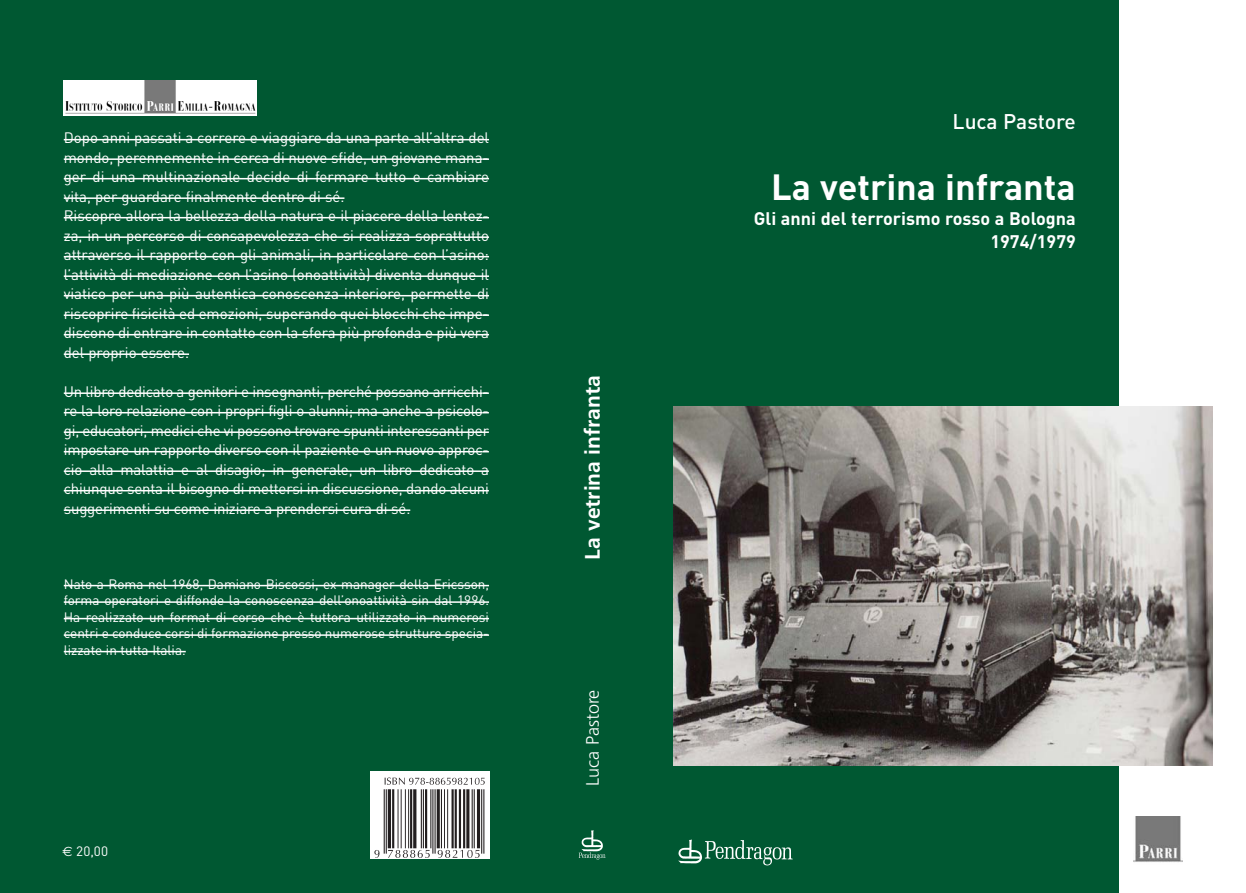
<style>
.page{position:relative;width:1246px;height:893px;background:#fff}
.page>*{position:absolute;margin:0;border:0;box-sizing:border-box;transform-origin:0 0}
.t1{font:700 36px "DIN";color:#fff}
.t2{font:700 21px "Frutiger";color:#fff}
.t3{font:500 21px "DIN";letter-spacing:-.005em;color:#fff}
.t4{font:700 18px/22.5px "DIN";color:#fff;text-align:right}
.t5{font:300 18px "Frutiger";color:#fff}
.t6{font:15px/19.5px "DIN";color:#fff}
.t7{font:13.5px/16.5px "DIN";color:#fff;text-align:justify}
.s1{font-family:"Euro Sans"}
</style>
<div class="page">
<div style="left:0;top:0;width:1118px;height:893px;background:#005832"></div>
<img style="left:673px;top:406px;width:539px;height:359px">
<img style="left:678px;top:839px;width:115px;height:26px">
<img style="left:578px;top:831px;width:27px;height:29px">
<div style="left:370px;top:771px;width:119px;height:88px;background:#fff"></div>
<img style="left:374px;top:778px;width:111px;height:80px">
<hr style="left:64px;top:139px;width:425px;height:1px;background:#fff">
<hr style="left:64px;top:158px;width:419px;height:2px;background:#fff">
<svg style="left:483px;top:158px;width:6px;height:2px"></svg>
<hr style="left:64px;top:178px;width:425px;height:1px;background:#fff">
<hr style="left:64px;top:197px;width:280px;height:2px;background:#fff">
<hr style="left:64px;top:217px;width:419px;height:1px;background:#fff">
<hr style="left:64px;top:236px;width:425px;height:2px;background:#fff">
<hr style="left:64px;top:256px;width:425px;height:1px;background:#fff">
<hr style="left:64px;top:275px;width:425px;height:2px;background:#fff">
<hr style="left:64px;top:295px;width:425px;height:1px;background:#fff">
<hr style="left:64px;top:314px;width:419px;height:2px;background:#fff">
<svg style="left:483px;top:314px;width:6px;height:2px"></svg>
<hr style="left:64px;top:334px;width:425px;height:1px;background:#fff">
<hr style="left:64px;top:353px;width:125px;height:2px;background:#fff">
<hr style="left:64px;top:392px;width:419px;height:2px;background:#fff">
<svg style="left:483px;top:392px;width:6px;height:2px"></svg>
<hr style="left:64px;top:412px;width:419px;height:1px;background:#fff">
<hr style="left:64px;top:431px;width:425px;height:2px;background:#fff">
<hr style="left:64px;top:451px;width:419px;height:1px;background:#fff">
<hr style="left:64px;top:470px;width:425px;height:2px;background:#fff">
<hr style="left:64px;top:490px;width:425px;height:1px;background:#fff">
<hr style="left:64px;top:509px;width:346px;height:2px;background:#fff">
<hr style="left:64px;top:585px;width:425px;height:1px;background:#fff">
<hr style="left:64px;top:601px;width:425px;height:2px;background:#fff">
<hr style="left:64px;top:618px;width:425px;height:1px;background:#fff">
<hr style="left:64px;top:634px;width:419px;height:2px;background:#fff">
<svg style="left:483px;top:634px;width:6px;height:2px"></svg>
<hr style="left:64px;top:651px;width:122px;height:1px;background:#fff">
<img style="left:1134px;top:816px;width:48px;height:46px">
<img style="left:63px;top:81px;width:193px;height:34px">
<p class="t6" style="left:64px;top:130px;width:427px">Dopo anni passati a correre e viaggiare da una parte all’altra del mondo, perennemente in cerca di nuove sfide, un giovane mana&shy;ger di una multinazionale decide di fermare tutto e cambiare vita, per guardare finalmente dentro di sé.<br>Riscopre allora la bellezza della natura e il piacere della lentez&shy;za, in un percorso di consapevolezza che si realizza soprattutto attraverso il rapporto con gli animali, in particolare con l’asino: l’attività di mediazione con l’asino (onoattività) diventa dunque il viatico per una più autentica conoscenza interiore, permette di riscoprire fisicità ed emozioni, superando quei blocchi che impe&shy;discono di entrare in contatto con la sfera più profonda e più vera del proprio essere.</p>
<p class="t6" style="left:64px;top:384px;width:427px;text-align:justify">Un libro dedicato a genitori e insegnanti, perché possano arricchi&shy;re la loro relazione con i propri figli o alunni; ma anche a psicolo&shy;gi, educatori, medici che vi possono trovare spunti interessanti per impostare un rapporto diverso con il paziente e un nuovo approc&shy;cio alla malattia e al disagio; in generale, un libro dedicato a chiunque senta il bisogno di mettersi in discussione, dando alcuni suggerimenti su come iniziare a prendersi cura di sé.</p>
<p class="t7" style="left:64px;top:577px;width:427px">Nato a Roma nel 1968, Damiano Biscossi, ex manager della Ericsson, forma operatori e diffonde la conoscenza dell’onoattività sin dal 1996.<br>Ha realizzato un format di corso che è tuttora utilizzato in numerosi centri e conduce corsi di formazione presso numerose strutture specia&shy;lizzate in tutta Italia.</p>
<p class="t7" style="left:62px;top:844px;width:47px"><span class="s1">€</span> 20,00</p>
<h2 class="t2" style="left:582px;top:560px;width:186px;rotate:-90deg">La vetrina infranta</h2>
<p class="t5" style="left:584px;top:786px;width:98px;rotate:-90deg">Luca Pastore</p>
<h2 class="t3" style="left:952px;top:114px;width:125px">Luca Pastore</h2>
<h1 class="t1" style="left:771px;top:174px;width:306px">La vetrina infranta</h1>
<p class="t4" style="left:754px;top:209px;width:323px">Gli anni del terrorismo rosso a Bologna<br>1974/1979</p>
</div>
